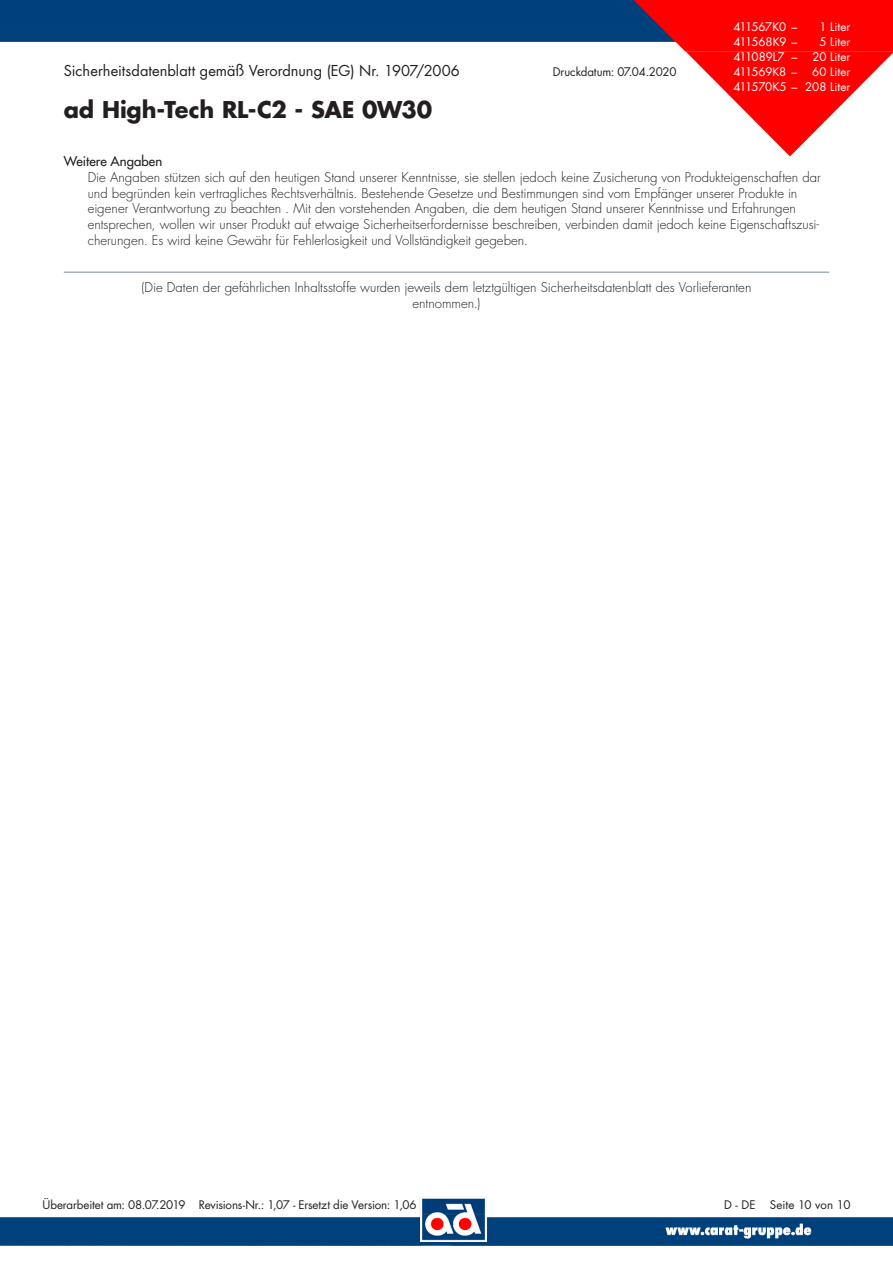
<style>
.page{position:relative;width:893px;height:1263px;background:#fff}
.page>*{position:absolute;margin:0;border:0;box-sizing:border-box;transform-origin:0 0}
.t1{font:700 22.5px "Futura Std";letter-spacing:-.01em;color:#231f20}
.t2{font:14.7px "Futura Std";letter-spacing:.005em;color:#231f20}
.t3{font:300 13.2px/15.8px "Futura Std";color:#231f20}
.t4{font:500 13.2px "Futura Std";letter-spacing:.005em;color:#231f20}
.t5{font:11.55px "Futura Std";letter-spacing:-.015em;color:#231f20}
.t6{font:11.55px/15px "Futura Std";color:#fff;text-align:right}
.t7{font:11.55px "Futura Std";letter-spacing:-.03em;color:#fff}
.t8{font:11.55px "Futura Std";letter-spacing:.005em;color:#231f20}
</style>
<div class="page">
<img style="left:0;top:0;width:893px;height:1246px">
<hr style="left:64px;top:272px;width:765px;height:1px;background:#7b8c95">
<p class="t2" style="left:64px;top:61px;width:398px">Sicherheitsdatenblatt gemäß Verordnung (EG) Nr. 1907/2006</p>
<p class="t5" style="left:553px;top:64px;width:125px">Druckdatum: 07.04.2020</p>
<p class="t7" style="left:733px;top:19px;width:65px">411567K0 –</p>
<p class="t6" style="left:819px;top:19px;width:33px">1 Liter</p>
<p class="t7" style="left:733px;top:34px;width:65px">411568K9 –</p>
<p class="t6" style="left:819px;top:34px;width:33px">5 Liter</p>
<p class="t6" style="left:733px;top:49px;width:65px">411089L7 –</p>
<p class="t6" style="left:812px;top:49px;width:40px">20 Liter</p>
<p class="t7" style="left:733px;top:64px;width:65px">411569K8 –</p>
<p class="t6" style="left:733px;top:64px;width:118px">60 Liter<br>411570K5 – 208 Liter</p>
<h1 class="t1" style="left:64px;top:95px;width:370px">ad High-Tech RL-C2 - SAE 0W30</h1>
<p class="t4" style="left:64px;top:153px;width:100px">Weitere Angaben</p>
<p class="t3" style="left:88px;top:169px;width:734px">Die Angaben stützen sich auf den heutigen Stand unserer Kenntnisse, sie stellen jedoch keine Zusicherung von Produkteigenschaften dar und begründen kein vertragliches Rechtsverhältnis. Bestehende Gesetze und Bestimmungen sind vom Empfänger unserer Produkte in eigener Verantwortung zu beachten . Mit den vorstehenden Angaben, die dem heutigen Stand unserer Kenntnisse und Erfahrungen entsprechen, wollen wir unser Produkt auf etwaige Sicherheitserfordernisse beschreiben, verbinden damit jedoch keine Eigenschaftszusi&shy;cherungen. Es wird keine Gewähr für Fehlerlosigkeit und Vollständigkeit gegeben.</p>
<p class="t3" style="left:142px;top:280px;width:611px;text-align:center">(Die Daten der gefährlichen Inhaltsstoffe wurden jeweils dem letztgültigen Sicherheitsdatenblatt des Vorlieferanten entnommen.)</p>
<p class="t5" style="left:43px;top:1198px;width:375px">Überarbeitet am: 08.07.2019 Revisions-Nr.: 1,07 - Ersetzt die Version: 1,06</p>
<p class="t8" style="left:724px;top:1198px;width:128px">D - DE Seite 10 von 10</p>
</div>
